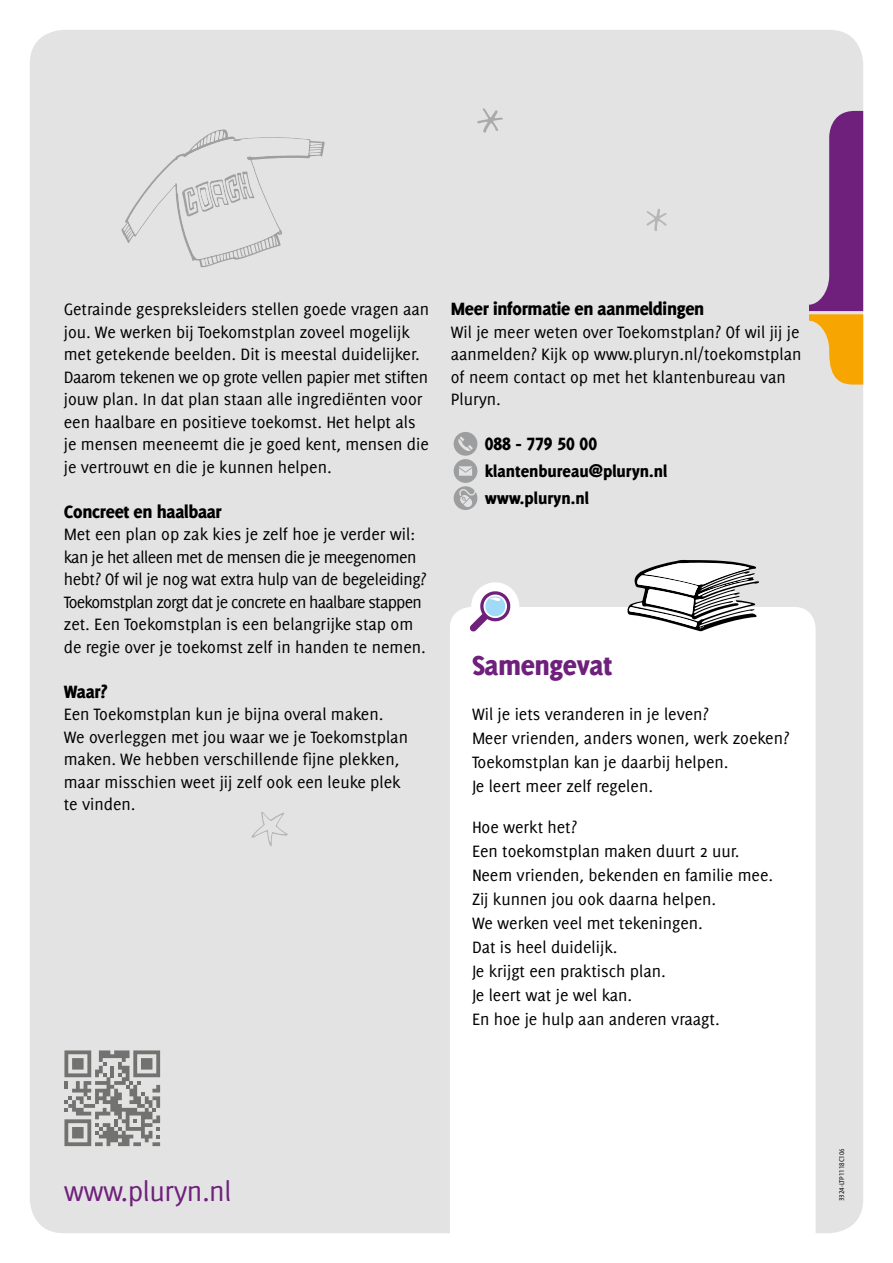
<style>
.page{position:relative;width:893px;height:1263px;background:#fff}
.page>*{position:absolute;margin:0;border:0;box-sizing:border-box;transform-origin:0 0}
.t1{font:30px "Delicious";letter-spacing:-.015em;color:#6f207c}
.t2{font:800 30px "Delicious";letter-spacing:-.015em;color:#6f207c}
.t3{font:800 19.5px "Delicious";letter-spacing:-.015em;color:#000}
.t4{font:800 19.5px "Delicious Figures";color:#000}
.t5{font:18px/22.5px "Delicious";color:#000}
.t6{font:18px/22.5px "Delicious";letter-spacing:-.02em;color:#000}
.t7{font:800 18px/27px "Delicious";color:#000}
.t8{font:7.5px "Delicious Small Caps";color:#000}
</style>
<div class="page">
<div style="left:30px;top:30px;width:833px;height:1203px;background:#e3e3e3;border-radius:34px"></div>
<div style="left:450px;top:607px;width:366px;height:626px;background:#fff"></div>
<div style="left:471px;top:582px;width:48px;height:48px;background:#fff;border-radius:50%"></div>
<svg style="left:469px;top:591px;width:43px;height:41px"></svg>
<svg style="left:809px;top:111px;width:54px;height:274px"></svg>
<svg style="left:64px;top:1050px;width:96px;height:96px"></svg>
<svg style="left:477px;top:108px;width:26px;height:25px"></svg>
<svg style="left:646px;top:209px;width:21px;height:22px"></svg>
<svg style="left:251px;top:812px;width:37px;height:34px"></svg>
<svg style="left:627px;top:560px;width:132px;height:71px"></svg>
<svg style="left:121px;top:129px;width:204px;height:138px"></svg>
<svg style="left:454px;top:432px;width:23px;height:78px"></svg>
<p class="t5" style="left:64px;top:298px;width:367px">Getrainde gespreksleiders stellen goede vragen aan jou. We werken bij Toekomstplan zoveel mogelijk met getekende beelden. Dit is meestal duidelijker.<br>Daarom tekenen we op grote vellen papier met stiften jouw plan. In dat plan staan alle ingrediënten voor een haalbare en positieve toekomst. Het helpt als je mensen meeneemt die je goed kent, mensen die je vertrouwt en die je kunnen helpen.</p>
<p class="t3" style="left:64px;top:500px;width:160px">Concreet en haalbaar</p>
<p class="t6" style="left:64px;top:523px;width:364px">Met een plan op zak kies je zelf hoe je verder wil: kan je het alleen met de mensen die je meegenomen hebt? Of wil je nog wat extra hulp van de begeleiding?<br>Toekomstplan zorgt dat je concrete en haalbare stappen zet. Een Toekomstplan is een belangrijke stap om de regie over je toekomst zelf in handen te nemen.</p>
<p class="t3" style="left:64px;top:680px;width:45px">Waar?</p>
<p class="t5" style="left:64px;top:703px;width:346px">Een Toekomstplan kun je bijna overal maken.<br>We overleggen met jou waar we je Toekomstplan maken. We hebben verschillende fijne plekken, maar misschien weet jij zelf ook een leuke plek te vinden.</p>
<p class="t3" style="left:451px;top:297px;width:255px">Meer informatie en aanmeldingen</p>
<p class="t5" style="left:451px;top:320px;width:352px">Wil je meer weten over Toekomstplan? Of wil jij je aanmelden? Kijk op www.pluryn.nl/toekomstplan of neem contact op met het klantenbureau van Pluryn.</p>
<p class="t4" style="left:485px;top:435px;width:114px">088 - 779 50 00</p>
<p class="t7" style="left:485px;top:457px;width:184px">klantenbureau@pluryn.nl www.pluryn.nl</p>
<h1 class="t2" style="left:472px;top:648px;width:142px">Samengevat</h1>
<p class="t5" style="left:472px;top:702px;width:319px;line-height:24px">Wil je iets veranderen in je leven?<br>Meer vrienden, anders wonen, werk zoeken?<br>Toekomstplan kan je daarbij helpen.<br>Je leert meer zelf regelen.</p>
<p class="t5" style="left:472px;top:814px;width:303px;line-height:24px">Hoe werkt het?<br>Een toekomstplan maken duurt 2 uur.<br>Neem vrienden, bekenden en familie mee.<br>Zij kunnen jou ook daarna helpen.<br>We werken veel met tekeningen.<br>Dat is heel duidelijk.<br>Je krijgt een praktisch plan.<br>Je leert wat je wel kan.<br>En hoe je hulp aan anderen vraagt.</p>
<h1 class="t1" style="left:64px;top:1174px;width:169px">www.pluryn.nl</h1>
<p class="t8" style="left:837px;top:1201px;width:54px;rotate:-90deg">3324-LTP1118C106</p>
</div>
